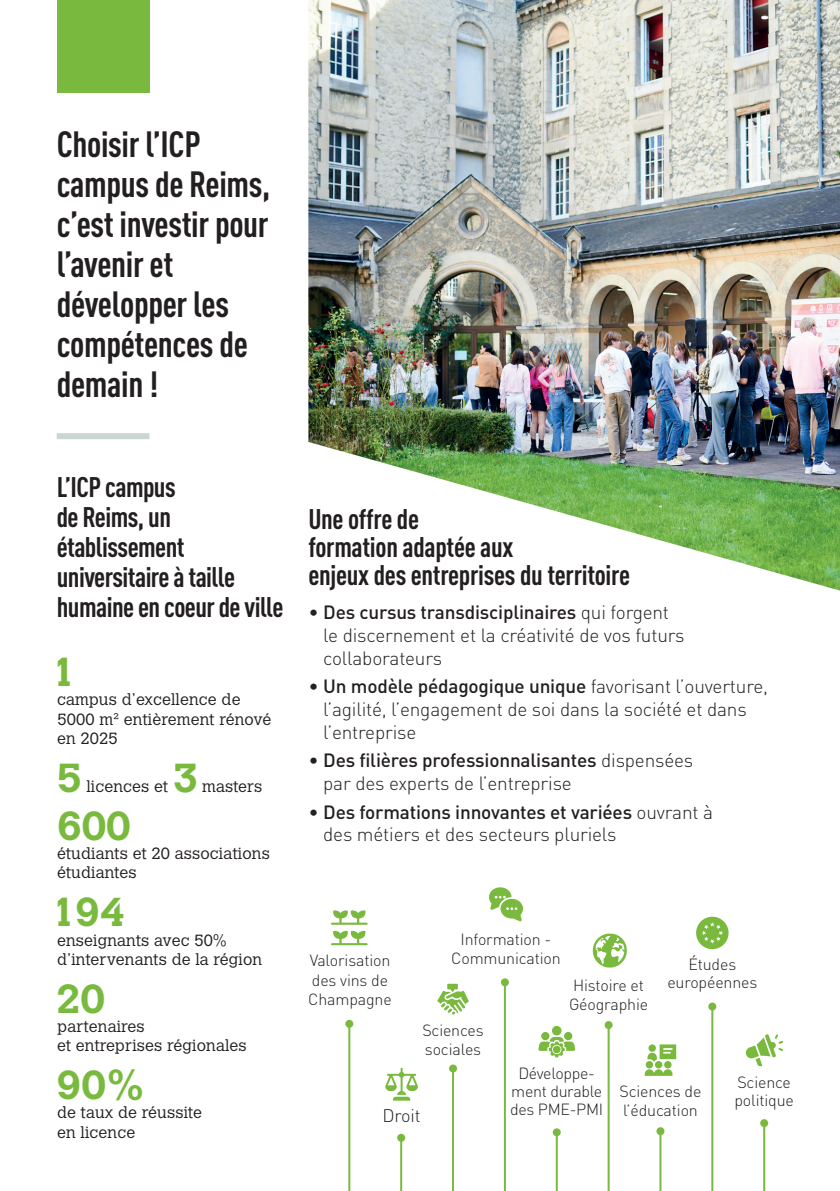
<style>
.page{position:relative;width:840px;height:1191px;background:#fff}
.page>*{position:absolute;margin:0;border:0;box-sizing:border-box;transform-origin:0 0}
.t1{font:700 40px "Calvert MT Std";color:#79ba3e}
.t2{font:700 condensed 36px/40px "DINOT";letter-spacing:-.01em;color:#231f20}
.t3{font:700 condensed 28px/30px "DINOT";letter-spacing:-.02em;color:#231f20}
.t4{font:300 19px/22.8px "DINOT";letter-spacing:-.01em;color:#231f20}
.t5{font:300 18px "DINOT";letter-spacing:-.01em;color:#231f20}
.t6{font:300 16px/19.2px "Calvert MT Std";letter-spacing:.01em;color:#231f20}
.t7{font:300 16px/19.2px "DINOT";letter-spacing:-.01em;color:#231f20}
.s1{font-weight:500}
</style>
<div class="page">
<div style="left:57px;top:0;width:92px;height:93px;background:#79ba3e"></div>
<div style="left:57px;top:433px;width:92px;height:6px;background:#cad5d4"></div>
<img style="left:308px;top:0;width:531px;height:590px">
<hr style="left:348px;top:1023px;width:2px;height:168px;background:#79ba3e">
<div style="left:345px;top:1019px;width:8px;height:8px;background:#79ba3e;border-radius:50%"></div>
<hr style="left:452px;top:1068px;width:2px;height:123px;background:#79ba3e">
<div style="left:449px;top:1064px;width:8px;height:8px;background:#79ba3e;border-radius:50%"></div>
<hr style="left:607px;top:1025px;width:2px;height:166px;background:#79ba3e">
<div style="left:604px;top:1021px;width:8px;height:8px;background:#79ba3e;border-radius:50%"></div>
<hr style="left:503px;top:982px;width:2px;height:209px;background:#79ba3e">
<div style="left:500px;top:978px;width:8px;height:8px;background:#79ba3e;border-radius:50%"></div>
<hr style="left:711px;top:1006px;width:2px;height:185px;background:#79ba3e">
<div style="left:708px;top:1002px;width:8px;height:8px;background:#79ba3e;border-radius:50%"></div>
<hr style="left:400px;top:1137px;width:2px;height:54px;background:#79ba3e">
<div style="left:397px;top:1133px;width:8px;height:8px;background:#79ba3e;border-radius:50%"></div>
<hr style="left:555px;top:1132px;width:2px;height:59px;background:#79ba3e">
<div style="left:552px;top:1128px;width:8px;height:8px;background:#79ba3e;border-radius:50%"></div>
<hr style="left:762px;top:1123px;width:2px;height:68px;background:#79ba3e">
<svg style="left:759px;top:1119px;width:8px;height:8px"></svg>
<hr style="left:659px;top:1131px;width:2px;height:60px;background:#79ba3e">
<div style="left:656px;top:1127px;width:8px;height:8px;background:#79ba3e;border-radius:50%"></div>
<svg style="left:489px;top:887px;width:33px;height:34px"></svg>
<svg style="left:385px;top:1068px;width:32px;height:32px"></svg>
<svg style="left:437px;top:983px;width:31px;height:31px"></svg>
<svg style="left:592px;top:933px;width:34px;height:35px"></svg>
<svg style="left:745px;top:1034px;width:37px;height:32px"></svg>
<svg style="left:551px;top:1025px;width:10px;height:10px"></svg>
<svg style="left:563px;top:1032px;width:9px;height:8px"></svg>
<div style="left:541px;top:1032px;width:8px;height:8px;background:#79ba3e;border-radius:50%"></div>
<svg style="left:538px;top:1037px;width:36px;height:20px"></svg>
<svg style="left:552px;top:1045px;width:8px;height:8px"></svg>
<svg style="left:331px;top:910px;width:36px;height:14px"></svg>
<svg style="left:331px;top:930px;width:37px;height:15px"></svg>
<svg style="left:644px;top:1069px;width:28px;height:6px"></svg>
<svg style="left:647px;top:1044px;width:28px;height:17px"></svg>
<div style="left:648px;top:1044px;width:7px;height:7px;background:#79ba3e;border-radius:50%"></div>
<div style="left:645px;top:1061px;width:7px;height:7px;background:#79ba3e;border-radius:50%"></div>
<div style="left:654px;top:1061px;width:8px;height:7px;background:#79ba3e;border-radius:50%"></div>
<svg style="left:663px;top:1061px;width:8px;height:7px"></svg>
<svg style="left:696px;top:916px;width:32px;height:33px"></svg>
<h2 class="t2" style="left:57px;top:124px;width:215px">Choisir l’ICP campus de Reims, c’est investir pour l’avenir et développer les compétences de demain !</h2>
<h3 class="t3" style="left:57px;top:471px;width:228px">L’ICP campus<br>de Reims, un établissement universitaire à taille humaine en coeur de ville</h3>
<h1 class="t1" style="left:51px;top:647px;width:26px">1</h1>
<p class="t6" style="left:57px;top:690px;width:216px">campus d’excellence de<br>5000 m² entièrement rénové en 2025</p>
<h1 class="t1" style="left:57px;top:752px;width:26px">5</h1>
<h1 class="t1" style="left:173px;top:752px;width:26px">3</h1>
<p class="t6" style="left:86px;top:777px;width:83px">licences et</p>
<p class="t6" style="left:202px;top:777px;width:62px">masters</p>
<h1 class="t1" style="left:57px;top:800px;width:75px">600</h1>
<p class="t6" style="left:57px;top:844px;width:214px">étudiants et 20 associations étudiantes</p>
<h1 class="t1" style="left:51px;top:887px;width:75px">194</h1>
<p class="t6" style="left:57px;top:930px;width:207px">enseignants avec 50% d’intervenants de la région</p>
<h1 class="t1" style="left:56px;top:973px;width:51px">20</h1>
<p class="t6" style="left:57px;top:1017px;width:191px">partenaires<br>et entreprises régionales</p>
<h1 class="t1" style="left:57px;top:1059px;width:89px">90%</h1>
<p class="t6" style="left:57px;top:1103px;width:146px">de taux de réussite en licence</p>
<h3 class="t3" style="left:308px;top:504px;width:323px;line-height:28px">Une offre de<br>formation adaptée aux<br>enjeux des entreprises du territoire</h3>
<p class="t4" style="left:323px;top:601px;width:362px;text-indent:-15px">• <span class="s1">Des cursus transdisciplinaires</span> qui forgent le discernement et la créativité de vos futurs collaborateurs</p>
<p class="t4" style="left:323px;top:675px;width:446px;text-indent:-15px">• <span class="s1">Un modèle pédagogique unique</span> favorisant l’ouverture, l’agilité, l’engagement de soi dans la société et dans l’entreprise</p>
<p class="t4" style="left:323px;top:749px;width:371px;text-indent:-15px">• <span class="s1">Des filières professionnalisantes</span> dispensées par des experts de l’entreprise</p>
<p class="t4" style="left:323px;top:800px;width:391px;text-indent:-15px">• <span class="s1">Des formations innovantes et variées</span> ouvrant à des métiers et des secteurs pluriels</p>
<p class="t7" style="left:308px;top:951px;width:85px">Valorisation des vins de<br>Champagne</p>
<p class="t7" style="left:451px;top:929px;width:111px;text-align:center">Information -<br>Communication</p>
<p class="t7" style="left:422px;top:1020px;width:63px">Sciences sociales</p>
<p class="t7" style="left:568px;top:975px;width:81px">Histoire et<br>Géographie</p>
<p class="t7" style="left:667px;top:955px;width:91px;line-height:18px;text-align:center">Études européennes</p>
<p class="t5" style="left:382px;top:1104px;width:40px">Droit</p>
<p class="t7" style="left:510px;top:1064px;width:94px;line-height:18px;text-align:center">Développe&shy;ment durable des PME-PMI</p>
<p class="t7" style="left:619px;top:1081px;width:83px">Sciences de l’éducation</p>
<p class="t7" style="left:734px;top:1072px;width:61px;line-height:18px">Science politique</p>
</div>
